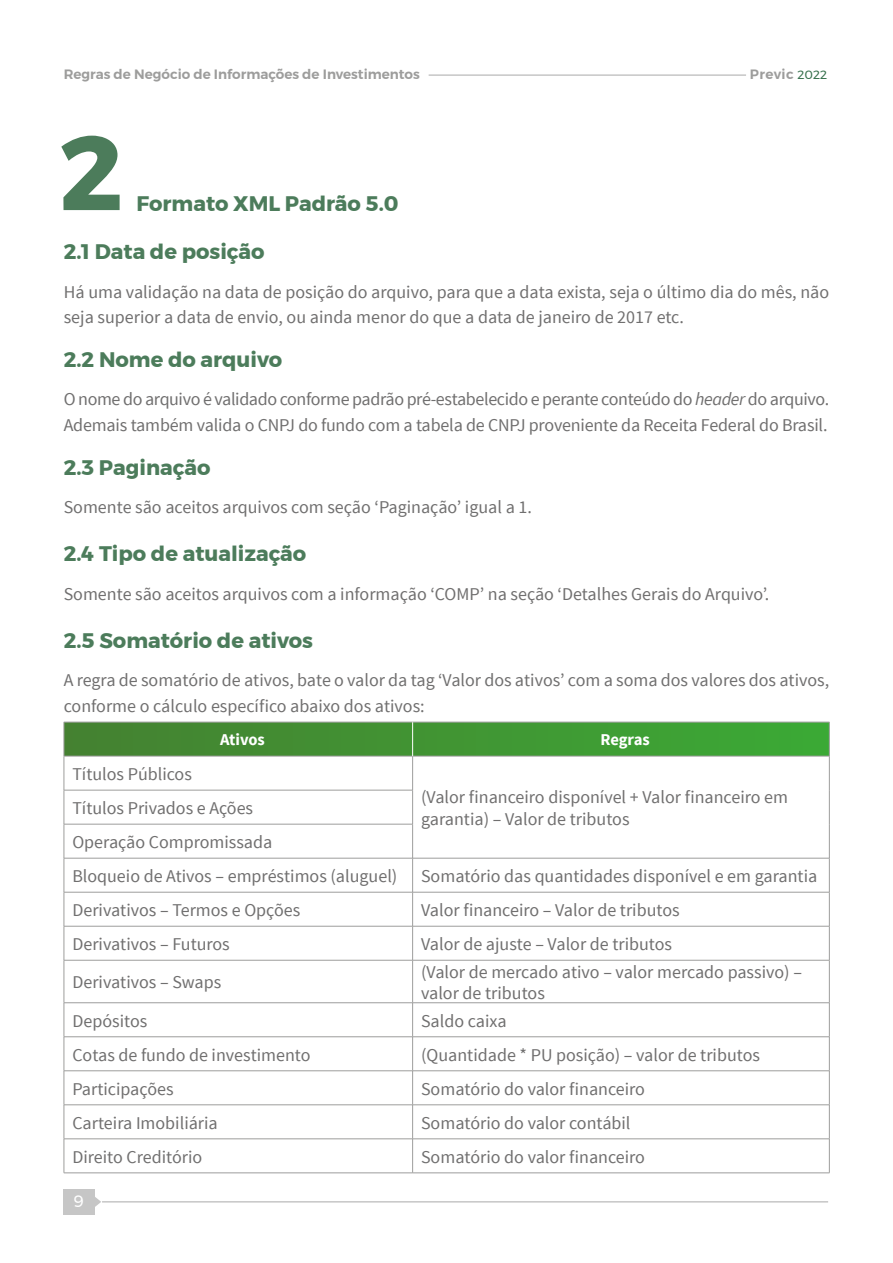
<style>
.page{position:relative;width:893px;height:1263px;background:#fff}
.page>*{position:absolute;margin:0;border:0;box-sizing:border-box;transform-origin:0 0}
.t1{font:700 105px "Montserrat";color:#4c7c5b}
.t2{font:700 21px "Montserrat";color:#4c7c5b}
.t3{font:18px/25.5px "Source Sans Pro";color:#706f6f}
.t4{font:18px/25.5px "Source Sans Pro";letter-spacing:-.02em;color:#706f6f}
.t5{font:700 16.5px "Source Sans Pro";letter-spacing:-.005em;color:#fff}
.t6{font:16.5px "Montserrat";color:#fff}
.t7{font:600 13.5px "Montserrat";color:#9d9d9c}
.s1{font-weight:400;font-size:12px;color:#37714d}
.s2{color:#fff}
.s3{font-style:italic}
</style>
<div class="page">
<hr style="left:429px;top:74px;width:317px;height:2px;background:#c6c6c6">
<hr style="left:102px;top:1201px;width:726px;height:1px;background:#c6c6c6">
<div style="left:63px;top:1189px;width:32px;height:26px;background:#c6c6c6"></div>
<svg style="left:95px;top:1197px;width:6px;height:10px"></svg>
<svg style="left:65px;top:723px;width:764px;height:33px;background:#419534"></svg>
<svg style="left:65px;top:757px;width:764px;height:415px"></svg>
<hr style="left:64px;top:756px;width:349px;height:1px;background:#9d9d9c">
<hr style="left:413px;top:756px;width:416px;height:1px;background:#9d9d9c">
<hr style="left:412px;top:756px;width:1px;height:34px;background:#9d9d9c">
<hr style="left:64px;top:790px;width:349px;height:1px;background:#9d9d9c">
<hr style="left:412px;top:790px;width:1px;height:34px;background:#9d9d9c">
<hr style="left:64px;top:824px;width:349px;height:1px;background:#9d9d9c">
<hr style="left:412px;top:824px;width:1px;height:34px;background:#9d9d9c">
<hr style="left:64px;top:858px;width:349px;height:1px;background:#9d9d9c">
<hr style="left:413px;top:858px;width:416px;height:1px;background:#9d9d9c">
<hr style="left:412px;top:858px;width:1px;height:34px;background:#9d9d9c">
<hr style="left:64px;top:892px;width:349px;height:1px;background:#9d9d9c">
<hr style="left:413px;top:892px;width:416px;height:1px;background:#9d9d9c">
<hr style="left:412px;top:892px;width:1px;height:34px;background:#9d9d9c">
<hr style="left:64px;top:926px;width:349px;height:1px;background:#9d9d9c">
<hr style="left:413px;top:926px;width:416px;height:1px;background:#9d9d9c">
<hr style="left:412px;top:926px;width:1px;height:34px;background:#9d9d9c">
<hr style="left:64px;top:960px;width:349px;height:1px;background:#9d9d9c">
<hr style="left:413px;top:960px;width:416px;height:1px;background:#9d9d9c">
<hr style="left:412px;top:960px;width:1px;height:42px;background:#9d9d9c">
<hr style="left:64px;top:1002px;width:349px;height:1px;background:#9d9d9c">
<hr style="left:413px;top:1002px;width:416px;height:1px;background:#9d9d9c">
<hr style="left:412px;top:1003px;width:1px;height:34px;background:#9d9d9c">
<hr style="left:64px;top:1036px;width:349px;height:1px;background:#9d9d9c">
<hr style="left:413px;top:1036px;width:416px;height:1px;background:#9d9d9c">
<hr style="left:412px;top:1037px;width:1px;height:34px;background:#9d9d9c">
<hr style="left:64px;top:1070px;width:349px;height:1px;background:#9d9d9c">
<hr style="left:413px;top:1070px;width:416px;height:1px;background:#9d9d9c">
<hr style="left:412px;top:1071px;width:1px;height:34px;background:#9d9d9c">
<hr style="left:64px;top:1104px;width:349px;height:1px;background:#9d9d9c">
<hr style="left:413px;top:1104px;width:416px;height:1px;background:#9d9d9c">
<hr style="left:412px;top:1105px;width:1px;height:34px;background:#9d9d9c">
<hr style="left:64px;top:1138px;width:349px;height:1px;background:#9d9d9c">
<hr style="left:413px;top:1138px;width:416px;height:1px;background:#9d9d9c">
<hr style="left:412px;top:1139px;width:1px;height:34px;background:#9d9d9c">
<hr style="left:64px;top:722px;width:349px;height:1px;background:#9d9d9c">
<hr style="left:64px;top:722px;width:1px;height:34px;background:#9d9d9c">
<hr style="left:413px;top:722px;width:416px;height:1px;background:#9d9d9c">
<hr style="left:829px;top:722px;width:1px;height:34px;background:#9d9d9c">
<hr style="left:64px;top:756px;width:1px;height:34px;background:#9d9d9c">
<hr style="left:829px;top:756px;width:1px;height:34px;background:#9d9d9c">
<hr style="left:829px;top:790px;width:1px;height:34px;background:#9d9d9c">
<hr style="left:829px;top:824px;width:1px;height:34px;background:#9d9d9c">
<hr style="left:64px;top:790px;width:1px;height:34px;background:#9d9d9c">
<hr style="left:64px;top:824px;width:1px;height:34px;background:#9d9d9c">
<hr style="left:64px;top:858px;width:1px;height:34px;background:#9d9d9c">
<hr style="left:829px;top:858px;width:1px;height:34px;background:#9d9d9c">
<hr style="left:64px;top:892px;width:1px;height:34px;background:#9d9d9c">
<hr style="left:829px;top:892px;width:1px;height:34px;background:#9d9d9c">
<hr style="left:64px;top:926px;width:1px;height:34px;background:#9d9d9c">
<hr style="left:829px;top:926px;width:1px;height:34px;background:#9d9d9c">
<hr style="left:64px;top:960px;width:1px;height:42px;background:#9d9d9c">
<hr style="left:829px;top:960px;width:1px;height:42px;background:#9d9d9c">
<hr style="left:64px;top:1003px;width:1px;height:34px;background:#9d9d9c">
<hr style="left:829px;top:1003px;width:1px;height:34px;background:#9d9d9c">
<hr style="left:64px;top:1037px;width:1px;height:34px;background:#9d9d9c">
<hr style="left:829px;top:1037px;width:1px;height:34px;background:#9d9d9c">
<hr style="left:64px;top:1071px;width:1px;height:34px;background:#9d9d9c">
<hr style="left:829px;top:1071px;width:1px;height:34px;background:#9d9d9c">
<hr style="left:64px;top:1105px;width:1px;height:34px;background:#9d9d9c">
<hr style="left:829px;top:1105px;width:1px;height:34px;background:#9d9d9c">
<hr style="left:64px;top:1139px;width:1px;height:34px;background:#9d9d9c">
<hr style="left:829px;top:1139px;width:1px;height:34px;background:#9d9d9c">
<hr style="left:64px;top:1172px;width:349px;height:1px;background:#9d9d9c">
<hr style="left:413px;top:1172px;width:416px;height:1px;background:#9d9d9c">
<hr style="left:412px;top:722px;width:1px;height:34px;background:#fff">
<p class="t7" style="left:64px;top:64px;width:358px">Regras de Negócio de Informações de Investimentos</p>
<p class="t7" style="left:750px;top:64px;width:79px">Previc <span class="s1">2022</span></p>
<h1 class="t1" style="left:60px;top:89px;width:65px">2</h1>
<p class="t2" style="left:119px;top:187px;width:281px"><span class="s2">2</span> Formato XML Padrão 5.0</p>
<p class="t2" style="left:64px;top:235px;width:202px">2.1 Data de posição</p>
<p class="t3" style="left:64px;top:279px;width:767px">Há uma validação na data de posição do arquivo, para que a data exista, seja o último dia do mês, não seja superior a data de envio, ou ainda menor do que a data de janeiro de 2017 etc.</p>
<p class="t2" style="left:64px;top:343px;width:220px">2.2 Nome do arquivo</p>
<p class="t4" style="left:64px;top:387px;width:767px">O nome do arquivo é validado conforme padrão pré-estabelecido e perante conteúdo do <span class="s3">header</span> do arquivo.<br>Ademais também valida o CNPJ do fundo com a tabela de CNPJ proveniente da Receita Federal do Brasil.</p>
<p class="t2" style="left:64px;top:451px;width:148px">2.3 Paginação</p>
<p class="t3" style="left:64px;top:495px;width:470px">Somente são aceitos arquivos com seção ‘Paginação’ igual a 1.</p>
<p class="t2" style="left:64px;top:537px;width:244px">2.4 Tipo de atualização</p>
<p class="t3" style="left:64px;top:581px;width:707px">Somente são aceitos arquivos com a informação ‘COMP’ na seção ‘Detalhes Gerais do Arquivo’.</p>
<p class="t2" style="left:64px;top:624px;width:251px">2.5 Somatório de ativos</p>
<p class="t3" style="left:64px;top:668px;width:767px">A regra de somatório de ativos, bate o valor da tag ‘Valor dos ativos’ com a soma dos valores dos ativos, conforme o cálculo específico abaixo dos ativos:</p>
<p class="t5" style="left:220px;top:729px;width:46px">Ativos</p>
<p class="t5" style="left:600px;top:729px;width:51px">Regras</p>
<p class="t3" style="left:72px;top:761px;width:121px">Títulos Públicos</p>
<p class="t3" style="left:421px;top:786px;width:368px;line-height:22.5px">(Valor financeiro disponível + Valor financeiro em garantia) – Valor de tributos</p>
<p class="t3" style="left:72px;top:791px;width:326px;line-height:34px">Títulos Privados e Ações<br>Operação Compromissada<br>Bloqueio de Ativos – empréstimos (aluguel)</p>
<p class="t3" style="left:421px;top:863px;width:398px">Somatório das quantidades disponível e em garantia</p>
<p class="t3" style="left:72px;top:897px;width:229px">Derivativos – Termos e Opções</p>
<p class="t3" style="left:421px;top:897px;width:260px">Valor financeiro – Valor de tributos</p>
<p class="t3" style="left:72px;top:931px;width:159px">Derivativos – Futuros</p>
<p class="t3" style="left:421px;top:931px;width:253px">Valor de ajuste – Valor de tributos</p>
<p class="t3" style="left:72px;top:970px;width:150px">Derivativos – Swaps</p>
<p class="t3" style="left:421px;top:961px;width:382px;line-height:21px">(Valor de mercado ativo – valor mercado passivo) – valor de tributos</p>
<p class="t3" style="left:72px;top:1008px;width:76px">Depósitos</p>
<p class="t3" style="left:421px;top:1008px;width:87px">Saldo caixa</p>
<p class="t3" style="left:72px;top:1042px;width:240px">Cotas de fundo de investimento</p>
<p class="t3" style="left:421px;top:1042px;width:340px">(Quantidade * PU posição) – valor de tributos</p>
<p class="t3" style="left:72px;top:1076px;width:103px">Participações</p>
<p class="t3" style="left:421px;top:1076px;width:225px">Somatório do valor financeiro</p>
<p class="t3" style="left:72px;top:1110px;width:147px">Carteira Imobiliária</p>
<p class="t3" style="left:421px;top:1110px;width:211px">Somatório do valor contábil</p>
<p class="t3" style="left:72px;top:1144px;width:131px">Direito Creditório</p>
<p class="t3" style="left:421px;top:1144px;width:225px">Somatório do valor financeiro</p>
<p class="t6" style="left:73px;top:1188px;width:12px">9</p>
</div>
